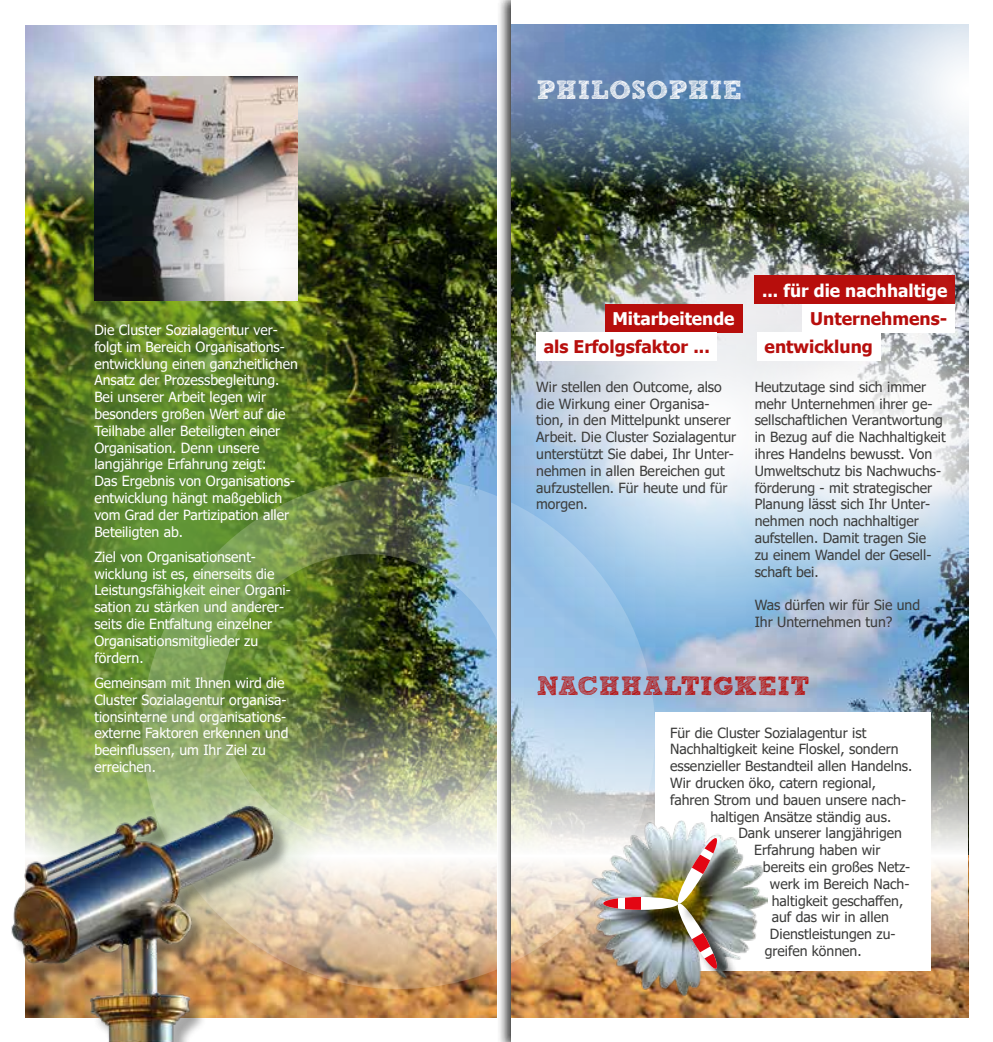
<style>
.page{position:relative;width:993px;height:1042px;background:#fff}
.page>*{position:absolute;margin:0;border:0;box-sizing:border-box;transform-origin:0 0}
.t1{font:700 26.25px "Sketch Block";letter-spacing:.02em;color:#b70e0c}
.t2{font:700 26.25px "Sketch Block";letter-spacing:.02em;color:#fff}
.t3{font:700 17.5px/28.3px "Tahoma";color:#b70e0c}
.t4{font:700 17.5px "Tahoma";color:#fff}
.t5{font:14px/16.8px "Tahoma";color:#3c3c3b}
.t6{font:14px/16.8px "Tahoma";color:#fff}
</style>
<div class="page">
<div style="left:497px;top:0;width:495px;height:1042px;background:#000;opacity:.75"></div>
<div style="left:511px;top:0;width:481px;height:1042px;background:#fff"></div>
<img style="left:511px;top:635px;width:456px;height:382px">
<img style="left:511px;top:213px;width:446px;height:465px">
<img style="left:511px;top:25px;width:221px;height:188px">
<img style="left:732px;top:24px;width:165px;height:239px">
<svg style="left:766px;top:856px;width:201px;height:124px;background:#cdac8b"></svg>
<svg style="left:656px;top:682px;width:311px;height:174px;background:#91a1ae"></svg>
<svg style="left:511px;top:471px;width:145px;height:520px;background:#b8cbdb"></svg>
<div style="left:604px;top:304px;width:137px;height:28px;background:#b70e0c"></div>
<div style="left:536px;top:332px;width:181px;height:28px;background:#fff"></div>
<svg style="left:709px;top:263px;width:260px;height:372px"></svg>
<div style="left:754px;top:276px;width:200px;height:28px;background:#b70e0c"></div>
<div style="left:802px;top:304px;width:152px;height:28px;background:#fff"></div>
<div style="left:756px;top:332px;width:124px;height:28px;background:#fff"></div>
<div style="left:655px;top:712px;width:275px;height:259px;background:#fff"></div>
<img style="left:590px;top:821px;width:176px;height:175px">
<div style="left:606px;top:899px;width:93px;height:32px;background:#000;opacity:.75"></div>
<div style="left:603px;top:897px;width:75px;height:13px;background:#fff;border-radius:50%"></div>
<svg style="left:603px;top:897px;width:14px;height:13px"></svg>
<div style="left:625px;top:897px;width:15px;height:13px;background:#e30613"></div>
<div style="left:680px;top:906px;width:58px;height:84px;background:#000;opacity:.75"></div>
<div style="left:680px;top:841px;width:58px;height:83px;background:#000;opacity:.75"></div>
<img style="left:675px;top:836px;width:44px;height:134px">
<svg style="left:897px;top:24px;width:72px;height:385px"></svg>
<img style="left:305px;top:232px;width:191px;height:785px">
<img style="left:25px;top:25px;width:471px;height:207px">
<img style="left:25px;top:105px;width:382px;height:625px">
<img style="left:141px;top:471px;width:355px;height:520px">
<img style="left:94px;top:77px;width:204px;height:58px">
<img style="left:94px;top:135px;width:204px;height:166px">
<img style="left:11px;top:778px;width:294px;height:264px">
<p class="t6" style="left:94px;top:322px;width:205px">Die Cluster Sozialagentur ver&shy;folgt im Bereich Organisations&shy;entwicklung einen ganzheitlichen<br>Ansatz der Prozessbegleitung.<br>Bei unserer Arbeit legen wir besonders großen Wert auf die<br>Teilhabe aller Beteiligten einer<br>Organisation. Denn unsere langjährige Erfahrung zeigt:<br>Das Ergebnis von Organisations&shy;entwicklung hängt maßgeblich vom Grad der Partizipation aller<br>Beteiligten ab.</p>
<p class="t6" style="left:94px;top:549px;width:198px">Ziel von Organisationsent&shy;wicklung ist es, einerseits die<br>Leistungsfähigkeit einer Organi&shy;sation zu stärken und anderer&shy;seits die Entfaltung einzelner<br>Organisationsmitglieder zu fördern.</p>
<p class="t6" style="left:94px;top:675px;width:195px">Gemeinsam mit Ihnen wird die<br>Cluster Sozialagentur organisa&shy;tionsinterne und organisations&shy;externe Faktoren erkennen und beeinflussen, um Ihr Ziel zu erreichen.</p>
<h1 class="t2" style="left:536px;top:74px;width:207px">PHILOSOPHIE</h1>
<p class="t4" style="left:612px;top:306px;width:124px">Mitarbeitende</p>
<p class="t3" style="left:543px;top:333px;width:168px">als Erfolgsfaktor ...</p>
<p class="t5" style="left:536px;top:379px;width:201px">Wir stellen den Outcome, also die Wirkung einer Organisa&shy;tion, in den Mittelpunkt unserer<br>Arbeit. Die Cluster Sozialagentur unterstützt Sie dabei, Ihr Unter&shy;nehmen in allen Bereichen gut aufzustellen. Für heute und für morgen.</p>
<p class="t4" style="left:761px;top:278px;width:187px">... für die nachhaltige</p>
<p class="t3" style="left:764px;top:305px;width:184px;text-indent:46px">Unternehmens&shy;entwicklung</p>
<p class="t5" style="left:754px;top:379px;width:192px">Heutzutage sind sich immer mehr Unternehmen ihrer ge&shy;sellschaftlichen Verantwortung in Bezug auf die Nachhaltigkeit ihres Handelns bewusst. Von<br>Umweltschutz bis Nachwuchs&shy;förderung - mit strategischer<br>Planung lässt sich Ihr Unter&shy;nehmen noch nachhaltiger aufstellen. Damit tragen Sie<br>zu einem Wandel der Gesell&shy;schaft bei.</p>
<p class="t5" style="left:754px;top:597px;width:167px">Was dürfen wir für Sie und<br>Ihr Unternehmen tun?</p>
<h1 class="t1" style="left:536px;top:669px;width:274px">NACHHALTIGKEIT</h1>
<p class="t5" style="left:670px;top:725px;width:198px">Für die Cluster Sozialagentur ist</p>
<p class="t5" style="left:670px;top:741px;width:230px">Nachhaltigkeit keine Floskel, sondern</p>
<p class="t5" style="left:670px;top:758px;width:243px">essenzieller Bestandteil allen Handelns.</p>
<p class="t5" style="left:670px;top:775px;width:207px">Wir drucken öko, catern regional,</p>
<p class="t5" style="left:670px;top:792px;width:237px">fahren Strom und bauen unsere nach-</p>
<p class="t5" style="left:710px;top:809px;width:182px">haltigen Ansätze ständig aus.</p>
<p class="t5" style="left:738px;top:825px;width:165px">Dank unserer langjährigen</p>
<p class="t5" style="left:754px;top:842px;width:128px">Erfahrung haben wir</p>
<p class="t5" style="left:762px;top:859px;width:149px">bereits ein großes Netz-</p>
<p class="t5" style="left:769px;top:876px;width:141px">werk im Bereich Nach-</p>
<p class="t5" style="left:771px;top:893px;width:133px">haltigkeit geschaffen,</p>
<p class="t5" style="left:771px;top:909px;width:119px">auf das wir in allen</p>
<p class="t5" style="left:769px;top:926px;width:127px">Dienstleistungen zu-</p>
<p class="t5" style="left:764px;top:943px;width:98px">greifen können.</p>
</div>
